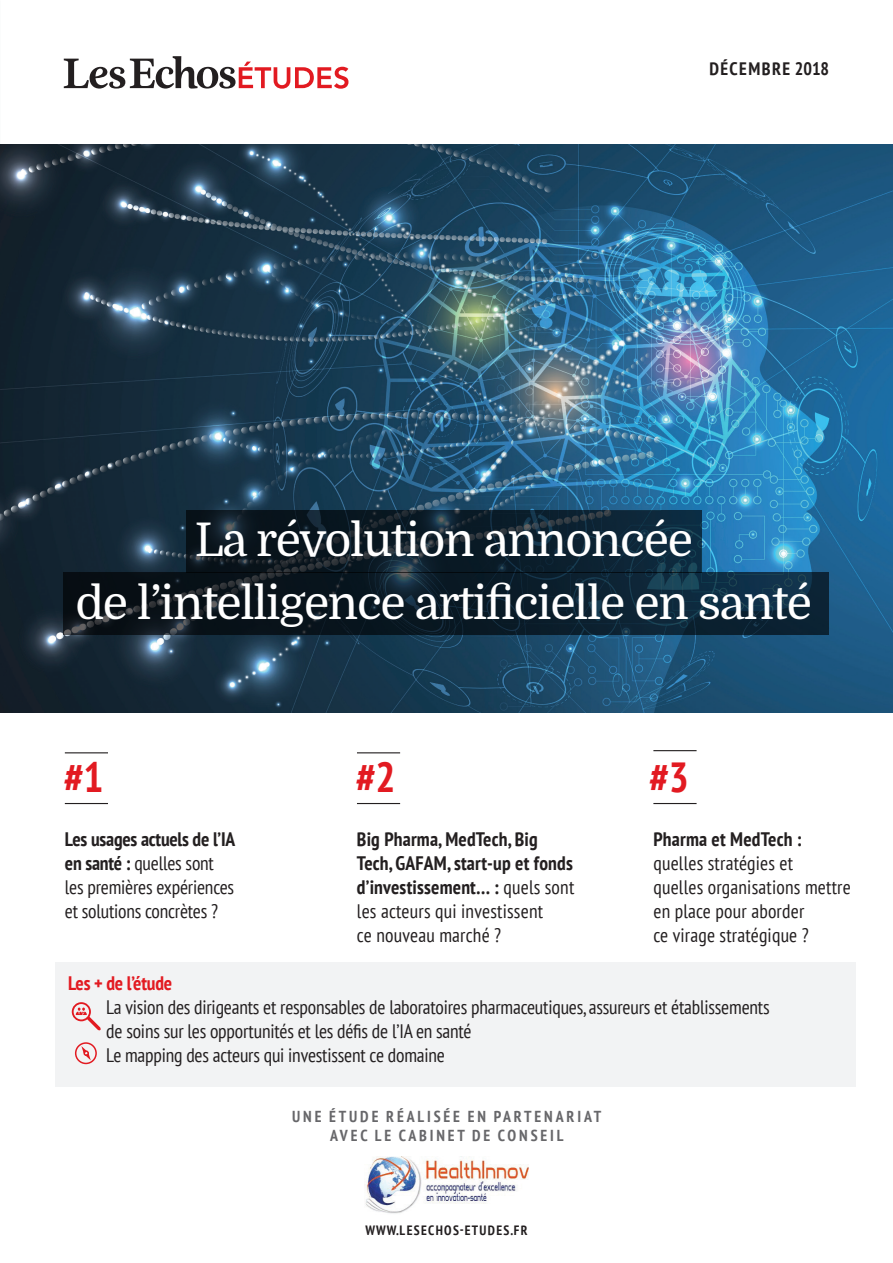
<style>
.page{position:relative;width:893px;height:1263px;background:#fff}
.page>*{position:absolute;margin:0;border:0;box-sizing:border-box;transform-origin:0 0}
.t1{font:46.5px "Domine";letter-spacing:-.03em;color:#fff}
.t2{font:700 condensed 42px "PT Sans";color:#e21a21}
.t3{font:condensed 19.5px/24px "PT Sans";letter-spacing:-.01em;color:#231f20}
.t4{font:700 condensed 19.5px/24px "PT Sans";letter-spacing:.01em;color:#231f20}
.t5{font:condensed 19.5px/24px "PT Sans";letter-spacing:.01em;color:#231f20}
.t6{font:700 condensed 19.5px "PT Sans";letter-spacing:-.01em;color:#e21a21}
.t7{font:700 condensed 18px "PT Sans";letter-spacing:.08em;color:#231f20}
.t8{font:700 condensed 15.9px/19px "PT Sans";letter-spacing:.18em;color:#67676a;text-align:center}
.t9{font:700 condensed 13.5px "PT Sans";letter-spacing:.1em;color:#231f20}
.s1{font-weight:700}
.s2{font-weight:400}
</style>
<div class="page">
<div style="left:55px;top:962px;width:801px;height:124px;background:#f2f3f4"></div>
<img style="left:0;top:144px;width:893px;height:568px">
<svg style="left:64px;top:56px;width:284px;height:33px"></svg>
<svg style="left:64px;top:573px;width:765px;height:62px;background:#0d1e2a"></svg>
<svg style="left:186px;top:510px;width:516px;height:63px;background:#0f212d"></svg>
<hr style="left:65px;top:803px;width:43px;height:1px;background:#231f20">
<hr style="left:65px;top:752px;width:43px;height:1px;background:#231f20">
<hr style="left:357px;top:803px;width:43px;height:1px;background:#231f20">
<hr style="left:357px;top:752px;width:43px;height:1px;background:#231f20">
<hr style="left:653px;top:803px;width:44px;height:1px;background:#231f20">
<hr style="left:653px;top:750px;width:44px;height:1px;background:#231f20">
<img style="left:364px;top:1156px;width:164px;height:58px">
<svg style="left:72px;top:1002px;width:29px;height:29px"></svg>
<div style="left:75px;top:1042px;width:22px;height:22px;border:2px solid #e21a21;border-radius:50%"></div>
<svg style="left:81px;top:1046px;width:10px;height:14px"></svg>
<p class="t7" style="left:709px;top:56px;width:121px">DÉCEMBRE 2018</p>
<h1 class="t1" style="left:195px;top:514px;width:500px">La révolution annoncée</h1>
<h1 class="t1" style="left:75px;top:577px;width:738px">de l’intelligence artificielle en santé</h1>
<h2 class="t2" style="left:64px;top:749px;width:41px">#1</h2>
<h2 class="t2" style="left:356px;top:749px;width:41px">#2</h2>
<h2 class="t2" style="left:649px;top:749px;width:41px">#3</h2>
<p class="t3" style="left:65px;top:827px;width:172px"><span class="s1">Les usages actuels de l’IA en santé :</span> quelles sont les premières expériences et solutions concrètes ?</p>
<p class="t4" style="left:357px;top:827px;width:219px">Big Pharma, MedTech, Big<br>Tech, GAFAM, start-up et fonds d’investissement… : <span class="s2">quels sont les acteurs qui investissent<br>ce nouveau marché ?</span></p>
<p class="t4" style="left:653px;top:827px;width:150px">Pharma et MedTech :</p>
<p class="t5" style="left:653px;top:851px;width:199px">quelles stratégies et<br>quelles organisations mettre en place pour aborder<br>ce virage stratégique ?</p>
<p class="t6" style="left:68px;top:970px;width:106px">Les + de l’étude</p>
<p class="t3" style="left:106px;top:995px;width:665px">La vision des dirigeants et responsables de laboratoires pharmaceutiques, assureurs et établissements de soins sur les opportunités et les défis de l’IA en santé<br>Le mapping des acteurs qui investissent ce domaine</p>
<p class="t8" style="left:292px;top:1106px;width:311px">UNE ÉTUDE RÉALISÉE EN PARTENARIAT<br>AVEC LE CABINET DE CONSEIL</p>
<p class="t9" style="left:365px;top:1221px;width:164px">WWW.LESECHOS-ETUDES.FR</p>
</div>
